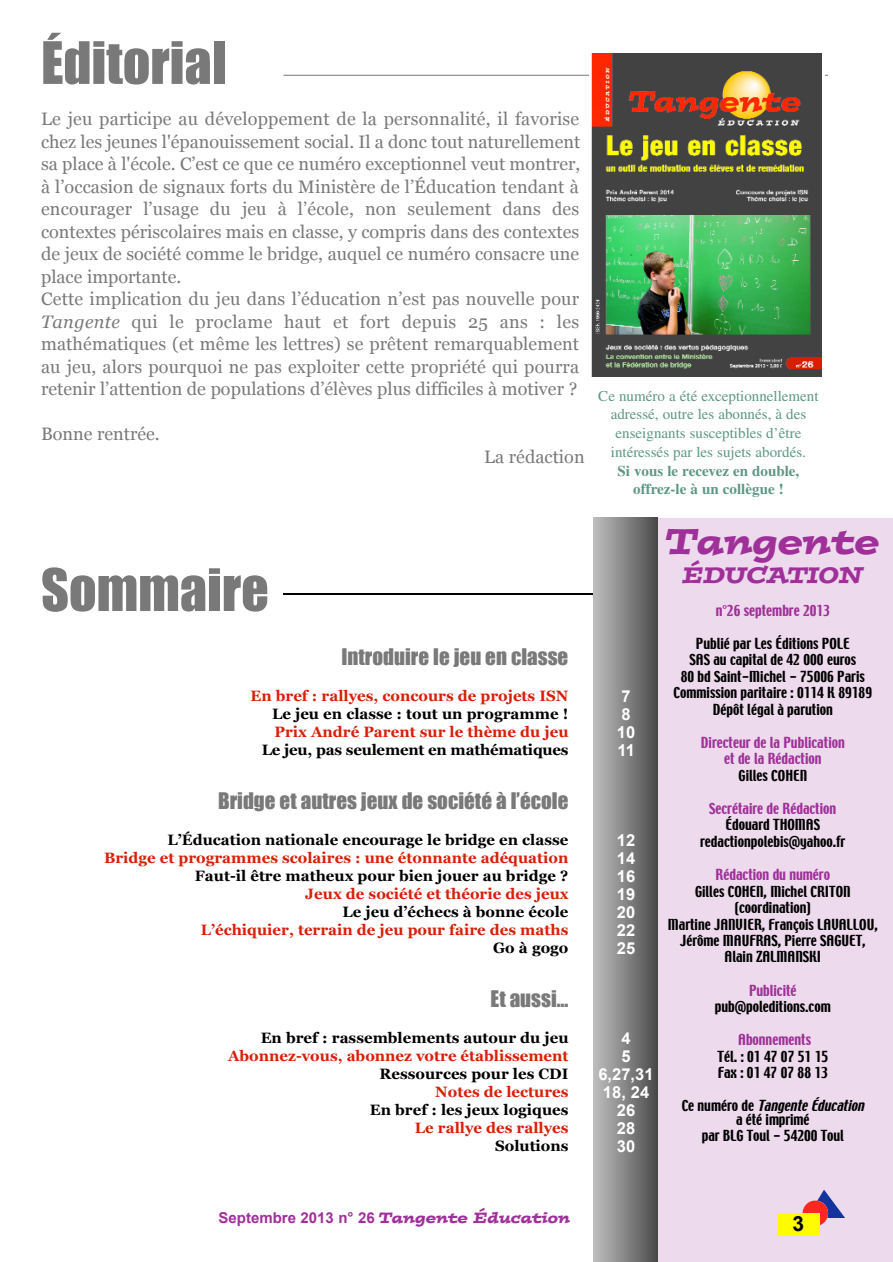
<style>
.page{position:relative;width:893px;height:1262px;background:#fff}
.page>*{position:absolute;margin:0;border:0;box-sizing:border-box;transform-origin:0 0}
.t1{font:54px "Impact";color:#797979}
.t2{font:italic 36px "Postino";color:#9f3099}
.t3{font:italic 22.5px "Postino";color:#9f3099}
.t4{font:21px "Impact";color:#797979}
.t5{font:21px "Arial Bold MS";color:#000}
.t6{font:18px/22.5px "Georgia";letter-spacing:.005em;color:#797979}
.t7{font:16.5px/18px "Arial Bold MS";color:#fff}
.t8{font:700 15px "Georgia";color:#000}
.t9{font:700 15px "Georgia";color:#d81f09}
.t10{font:15px/18.8px "Times";color:#5d9782;text-align:center}
.t11{font:700 15px/18.8px "Times";color:#5d9782;text-align:center}
.t12{font:15px "Arial Bold MS";color:#9f3099}
.t13{font:13.5px/16.5px "Techno";color:#000;text-align:center}
.t14{font:13.5px/16.4px "Techno";color:#9f3099;text-align:center}
.s1{font-style:italic}
.s2{font-family:"Postino";font-style:italic}
</style>
<div class="page">
<div style="left:651px;top:517px;width:241px;height:744px;background:#eddaec"></div>
<hr style="left:283px;top:75px;width:545px;height:1px;background:#797979">
<svg style="left:802px;top:1189px;width:43px;height:37px"></svg>
<div style="left:777px;top:1213px;width:42px;height:21px;background:#fffc00"></div>
<hr style="left:283px;top:593px;width:368px;height:2px;background:#000">
<img style="left:594px;top:517px;width:64px;height:744px">
<div style="left:590px;top:46px;width:234px;height:331px;background:linear-gradient(to right,#fff,#fff)"></div>
<img style="left:591px;top:53px;width:230px;height:324px">
<h1 class="t1" style="left:41px;top:29px;width:187px">Éditorial</h1>
<p class="t6" style="left:41px;top:108px;width:540px">Le jeu participe au développement de la personnalité, il favorise chez les jeunes l'épanouissement social. Il a donc tout naturellement sa place à l'école. C’est ce que ce numéro exceptionnel veut montrer, à l’occasion de signaux forts du Ministère de l’Éducation tendant à encourager l’usage du jeu à l’école, non seulement dans des contextes périscolaires mais en classe, y compris dans des contextes de jeux de société comme le bridge, auquel ce numéro consacre une place importante.<br>Cette implication du jeu dans l’éducation n’est pas nouvelle pour <span class="s1">T a n g e n t e</span> qui le proclame haut et fort depuis 25 ans : les mathématiques (et même les lettres) se prêtent remarquablement au jeu, alors pourquoi ne pas exploiter cette propriété qui pourra retenir l’attention de populations d’élèves plus difficiles à motiver ?</p>
<p class="t6" style="left:41px;top:423px;width:120px">Bonne rentrée.</p>
<p class="t6" style="left:484px;top:445px;width:102px">La rédaction</p>
<h1 class="t1" style="left:41px;top:556px;width:229px">Sommaire</h1>
<p class="t4" style="left:341px;top:644px;width:228px">Introduire le jeu en classe</p>
<p class="t9" style="left:250px;top:687px;width:319px">En bref : rallyes, concours de projets ISN</p>
<p class="t8" style="left:272px;top:705px;width:298px">Le jeu en classe : tout un programme !</p>
<p class="t9" style="left:274px;top:723px;width:295px">Prix André Parent sur le thème du jeu</p>
<p class="t8" style="left:262px;top:741px;width:308px">Le jeu, pas seulement en mathématiques</p>
<p class="t4" style="left:218px;top:788px;width:352px">Bridge et autres jeux de société à l’école</p>
<p class="t8" style="left:167px;top:831px;width:402px">L’Éducation nationale encourage le bridge en classe</p>
<p class="t9" style="left:104px;top:849px;width:466px">Bridge et programmes scolaires : une étonnante adéquation</p>
<p class="t8" style="left:195px;top:867px;width:375px">Faut-il être matheux pour bien jouer au bridge ?</p>
<p class="t9" style="left:305px;top:885px;width:265px">Jeux de société et théorie des jeux</p>
<p class="t8" style="left:342px;top:903px;width:227px">Le jeu d’échecs à bonne école</p>
<p class="t9" style="left:201px;top:921px;width:369px">L’échiquier, terrain de jeu pour faire des maths</p>
<p class="t8" style="left:493px;top:939px;width:77px">Go à gogo</p>
<p class="t4" style="left:490px;top:986px;width:79px">Et aussi…</p>
<p class="t8" style="left:261px;top:1029px;width:309px">En bref : rassemblements autour du jeu</p>
<p class="t9" style="left:228px;top:1047px;width:342px">Abonnez-vous, abonnez votre établissement</p>
<p class="t8" style="left:379px;top:1065px;width:190px">Ressources pour les CDI</p>
<p class="t9" style="left:435px;top:1083px;width:135px">Notes de lectures</p>
<p class="t8" style="left:370px;top:1101px;width:200px">En bref : les jeux logiques</p>
<p class="t9" style="left:415px;top:1119px;width:155px">Le rallye des rallyes</p>
<p class="t8" style="left:495px;top:1137px;width:75px">Solutions</p>
<p class="t10" style="left:598px;top:388px;width:222px">Ce numéro a été exceptionnellement adressé, outre les abonnés, à des enseignants susceptibles d’être intéressés par les sujets abordés.</p>
<p class="t11" style="left:617px;top:463px;width:183px">Si vous le recevez en double, offrez-le à un collègue !</p>
<p class="t7" style="left:616px;top:687px;width:20px">7<br>8<br>10<br>11</p>
<p class="t7" style="left:616px;top:831px;width:20px;text-align:justify">12<br>14<br>16<br>19<br>20<br>22<br>25</p>
<p class="t7" style="left:598px;top:1029px;width:57px;text-align:center">4<br>5<br>6,27,31<br>18, 24<br>26<br>28<br>30</p>
<h2 class="t2" style="left:666px;top:525px;width:215px">Tangente</h2>
<p class="t3" style="left:682px;top:564px;width:182px">ÉDUCATION</p>
<p class="t14" style="left:715px;top:602px;width:116px">n°26 septembre 2013</p>
<p class="t13" style="left:673px;top:635px;width:200px">Publié par Les Éditions POLE<br>SAS au capital de 42 000 euros<br>80 bd Saint-Michel - 75006 Paris<br>Commission paritaire : 0114 K 89189<br>Dépôt légal à parution</p>
<p class="t14" style="left:701px;top:734px;width:145px">Directeur de la Publication et de la Rédaction</p>
<p class="t13" style="left:738px;top:767px;width:70px">Gilles COHEN</p>
<p class="t14" style="left:709px;top:800px;width:129px">Secrétaire de Rédaction</p>
<p class="t13" style="left:700px;top:817px;width:147px">Édouard THOMAS redactionpolebis@yahoo.fr</p>
<p class="t14" style="left:715px;top:866px;width:116px">Rédaction du numéro</p>
<p class="t13" style="left:667px;top:883px;width:211px">Gilles COHEN, Michel CRITON (coordination)<br>Martine JANVIER, François LAVALLOU,<br>Jérôme MAUFRAS, Pierre SAGUET,<br>Alain ZALMANSKI</p>
<p class="t14" style="left:749px;top:982px;width:49px">Publicité</p>
<p class="t13" style="left:714px;top:998px;width:117px">pub@poleditions.com</p>
<p class="t14" style="left:738px;top:1031px;width:74px">Abonnements</p>
<p class="t13" style="left:717px;top:1048px;width:112px;text-align:left">Tél. : 01 47 07 51 15<br>Fax : 01 47 07 88 13</p>
<p class="t13" style="left:681px;top:1099px;width:187px;line-height:13.5px">C e n u m é r o d e <span class="s1">TangenteÉducation </span>a été imprimé</p>
<p class="t13" style="left:701px;top:1127px;width:144px">par BLG Toul - 54200 Toul</p>
<p class="t12" style="left:218px;top:1209px;width:353px">Septembre 2013 n° 26 <span class="s2">Tangente Éducation</span></p>
<p class="t5" style="left:792px;top:1212px;width:13px">3</p>
</div>
